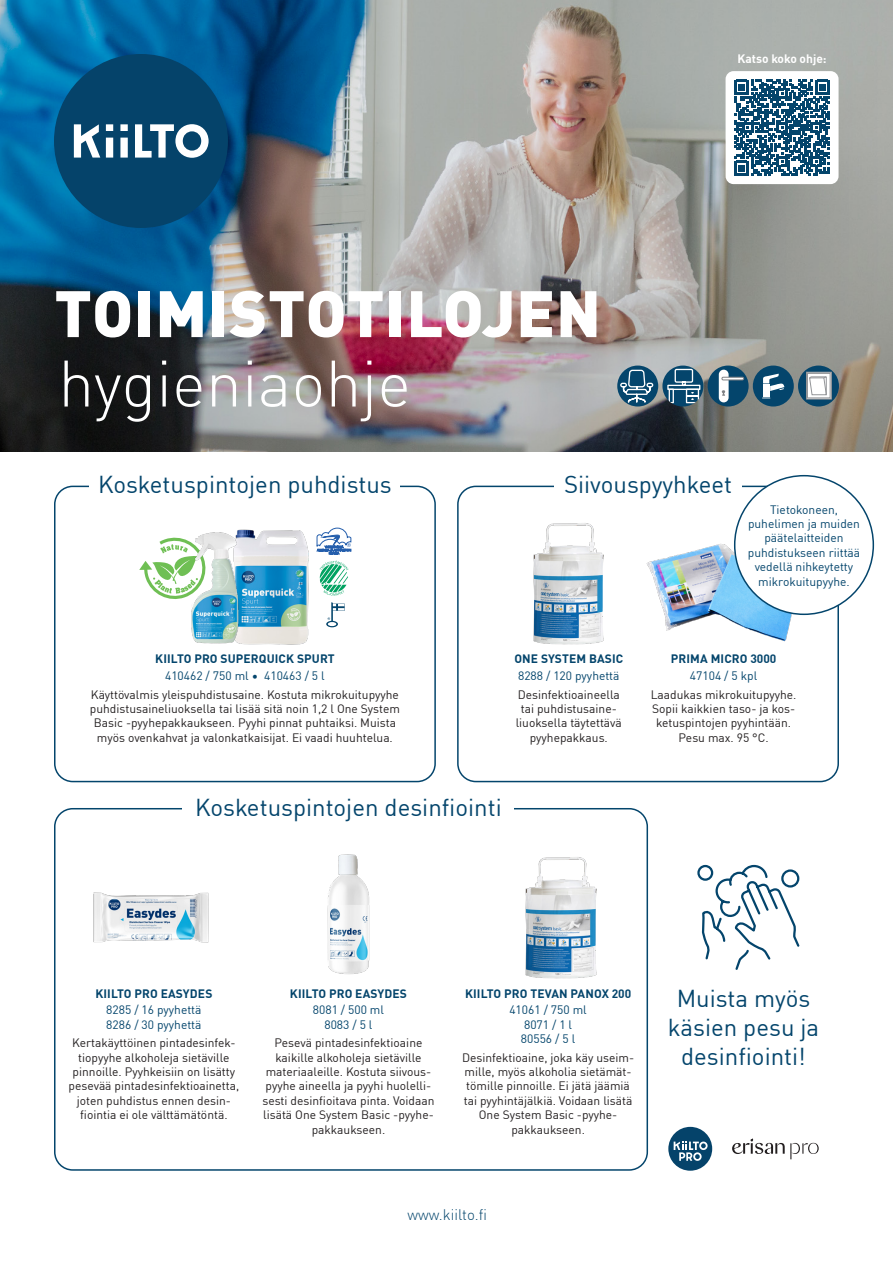
<style>
.page{position:relative;width:893px;height:1263px;background:#fff}
.page>*{position:absolute;margin:0;border:0;box-sizing:border-box;transform-origin:0 0}
.tuotenimi{font:900 64.5px "DIN Pro";letter-spacing:.01em;color:#fff}
.t1{font:300 64.5px "DIN Pro";color:#fff}
.t2{font:24px/28.8px "DIN Pro";color:#04456c;text-align:center}
.t3{font:300 15px "DIN Pro";color:#04456c}
.Taulukkotekstit{font:12px/14.4px "DIN Pro";color:#231f20;text-align:center}
.Taulukkotekstit-2{font:12px/14.4px "DIN Pro";color:#04456c;text-align:center}
.t4{font:700 12px "DIN Pro";letter-spacing:.01em;color:#04456c}
.t5{font:700 12px "DIN Pro";color:#fff}
</style>
<div class="page">
<svg style="left:697px;top:864px;width:103px;height:106px"></svg>
<img style="left:241px;top:529px;width:68px;height:116px">
<svg style="left:326px;top:602px;width:19px;height:25px"></svg>
<svg style="left:317px;top:528px;width:34px;height:26px"></svg>
<svg style="left:319px;top:560px;width:30px;height:36px"></svg>
<svg style="left:139px;top:537px;width:52px;height:62px"></svg>
<img style="left:0;top:0;width:893px;height:452px">
<div style="left:54px;top:486px;width:382px;height:296px;border:2px solid #04456c;border-radius:18px"></div>
<div style="left:457px;top:486px;width:382px;height:296px;border:2px solid #04456c;border-radius:18px"></div>
<div style="left:90px;top:475px;width:310px;height:18px;background:#fff"></div>
<div style="left:54px;top:808px;width:594px;height:363px;border:2px solid #04456c;border-radius:18px"></div>
<div style="left:554px;top:475px;width:188px;height:18px;background:#fff"></div>
<img style="left:646px;top:543px;width:160px;height:99px">
<img style="left:533px;top:523px;width:71px;height:122px">
<img style="left:93px;top:892px;width:116px;height:51px">
<img style="left:327px;top:854px;width:43px;height:120px">
<img style="left:525px;top:857px;width:72px;height:122px">
<img style="left:191px;top:529px;width:50px;height:115px">
<div style="left:183px;top:798px;width:331px;height:19px;background:#fff"></div>
<div style="left:735px;top:476px;width:138px;height:138px;background:#fff;border-radius:50%"></div>
<div style="left:726px;top:71px;width:112px;height:113px;background:#fff;border-radius:8px"></div>
<svg style="left:734px;top:80px;width:96px;height:96px"></svg>
<div style="left:708px;top:366px;width:41px;height:40px;background:#04456c;border-radius:50%"></div>
<div style="left:719px;top:370px;width:10px;height:32px;background:#fff;border-radius:5px"></div>
<div style="left:722px;top:377px;width:22px;height:3px;border:1px solid #808285"></div>
<svg style="left:722px;top:390px;width:3px;height:6px"></svg>
<svg style="left:798px;top:366px;width:41px;height:40px"></svg>
<svg style="left:806px;top:372px;width:25px;height:27px"></svg>
<svg style="left:807px;top:373px;width:23px;height:25px"></svg>
<svg style="left:809px;top:377px;width:18px;height:18px"></svg>
<div style="left:753px;top:366px;width:41px;height:40px;background:#04456c;border-radius:50%"></div>
<div style="left:763px;top:384px;width:6px;height:13px;background:#fff"></div>
<svg style="left:763px;top:374px;width:21px;height:17px"></svg>
<div style="left:617px;top:366px;width:41px;height:40px;background:#04456c;border-radius:50%"></div>
<svg style="left:619px;top:369px;width:35px;height:34px"></svg>
<div style="left:662px;top:366px;width:41px;height:40px;background:#04456c;border-radius:50%"></div>
<svg style="left:667px;top:368px;width:34px;height:36px"></svg>
<div style="left:54px;top:54px;width:174px;height:174px;background:#05436a;border-radius:50%"></div>
<svg style="left:74px;top:124px;width:135px;height:34px"></svg>
<svg style="left:732px;top:1138px;width:87px;height:21px"></svg>
<div style="left:668px;top:1127px;width:44px;height:44px;background:#05436a;border-radius:50%"></div>
<svg style="left:674px;top:1141px;width:34px;height:20px"></svg>
<p class="tuotenimi" style="left:54px;top:262px;width:548px">TOIMISTOTILOJEN</p>
<p class="t1" style="left:58px;top:334px;width:354px">hygieniaohje</p>
<p class="t5" style="left:737px;top:49px;width:91px">Katso koko ohje:</p>
<p class="t2" style="left:98px;top:469px;width:295px">Kosketuspintojen puhdistus</p>
<p class="t2" style="left:564px;top:469px;width:170px">Siivouspyyhkeet</p>
<p class="Taulukkotekstit-2" style="left:748px;top:501px;width:114px">Tietokoneen, puhelimen ja muiden päätelaitteiden puhdistukseen riittää vedellä nihkeytetty mikrokuitupyyhe.</p>
<p class="t4" style="left:155px;top:650px;width:181px">KIILTO PRO SUPERQUICK SPURT</p>
<p class="Taulukkotekstit-2" style="left:165px;top:667px;width:161px">410462 / 750 ml • 410463 / 5 l</p>
<p class="Taulukkotekstit" style="left:90px;top:686px;width:311px">Käyttövalmis yleispuhdistusaine. Kostuta mikrokuitupyyhe puhdistusaineliuoksella tai lisää sitä noin 1,2 l One System Basic -pyyhepakkaukseen. Pyyhi pinnat puhtaiksi. Muista myös ovenkahvat ja valonkatkaisijat. Ei vaadi huuhtelua.</p>
<p class="t4" style="left:514px;top:650px;width:110px">ONE SYSTEM BASIC</p>
<p class="Taulukkotekstit-2" style="left:518px;top:667px;width:103px">8288 / 120 pyyhettä</p>
<p class="Taulukkotekstit" style="left:516px;top:686px;width:108px">Desinfektioaineella tai puhdistusaine&shy;liuoksella täytettävä pyyhepakkaus.</p>
<p class="t2" style="left:195px;top:792px;width:308px">Kosketuspintojen desinfiointi</p>
<p class="t4" style="left:671px;top:650px;width:107px">PRIMA MICRO 3000</p>
<p class="Taulukkotekstit-2" style="left:690px;top:667px;width:69px">47104 / 5 kpl</p>
<p class="Taulukkotekstit" style="left:651px;top:686px;width:147px">Laadukas mikrokuitupyyhe.<br>Sopii kaikkien taso- ja kos&shy;ketuspintojen pyyhintään.<br>Pesu max. 95 °C.</p>
<p class="t4" style="left:95px;top:984px;width:119px">KIILTO PRO EASYDES</p>
<p class="Taulukkotekstit-2" style="left:106px;top:1002px;width:97px;text-align:left">8285 / 16 pyyhettä<br>8286 / 30 pyyhettä</p>
<p class="Taulukkotekstit" style="left:69px;top:1035px;width:172px">Kertakäyttöinen pintadesinfek&shy;tiopyyhe alkoholeja sietäville pinnoille. Pyyhkeisiin on lisätty pesevää pintadesinfektioainetta, joten puhdistus ennen desin&shy;fiointia ei ole välttämätöntä.</p>
<p class="t4" style="left:290px;top:984px;width:119px">KIILTO PRO EASYDES</p>
<p class="Taulukkotekstit-2" style="left:313px;top:1002px;width:73px">8081 / 500 ml<br>8083 / 5 l</p>
<p class="Taulukkotekstit" style="left:274px;top:1035px;width:149px">Pesevä pintadesinfektioaine</p>
<p class="Taulukkotekstit" style="left:262px;top:1049px;width:173px">kaikille alkoholeja sietäville materiaaleille. Kostuta siivous&shy;pyyhe aineella ja pyyhi huolelli&shy;sesti desinfioitava pinta. Voidaan lisätä One System Basic -pyyhe&shy;pakkaukseen.</p>
<p class="t4" style="left:465px;top:984px;width:168px">KIILTO PRO TEVAN PANOX 200</p>
<p class="Taulukkotekstit-2" style="left:509px;top:1002px;width:79px">41061 / 750 ml<br>8071 / 1 l<br>80556 / 5 l</p>
<p class="Taulukkotekstit" style="left:462px;top:1049px;width:174px">Desinfektioaine, joka käy useim&shy;mille, myös alkoholia sietämät&shy;tömille pinnoille. Ei jätä jäämiä tai pyyhintäjälkiä. Voidaan lisätä<br>One System Basic -pyyhe&shy;pakkaukseen.</p>
<p class="t3" style="left:408px;top:1204px;width:81px">www.kiilto.fi</p>
<p class="t2" style="left:668px;top:982px;width:153px">Muista myös käsien pesu ja desinfiointi!</p>
</div>
